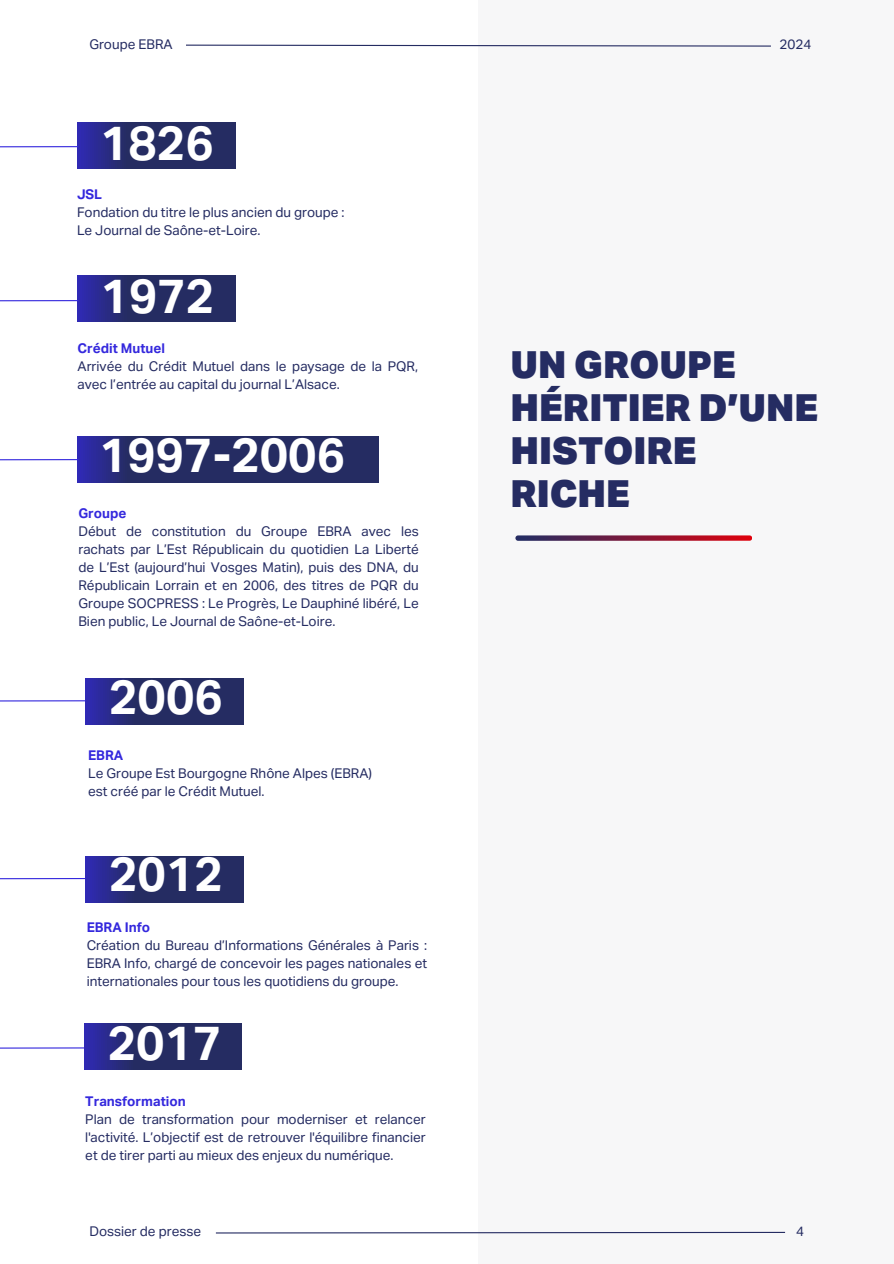
<style>
.page{position:relative;width:894px;height:1264px;background:#fff}
.page>*{position:absolute;margin:0;border:0;box-sizing:border-box;transform-origin:0 0}
.t1{font:700 48px "Aktiv Grotesk";color:#fff}
.t2{font:900 37.5px/42.8px "Aktiv Grotesk";color:#252c62}
.t3{font:13.5px/18px "Aktiv Grotesk";color:#252c62;text-align:justify}
.t4{font:700 13.5px "Aktiv Grotesk";color:#3428dd}
</style>
<div class="page">
<svg style="left:0;top:1047px;width:84px;height:2px"></svg>
<div style="left:478px;top:0;width:415px;height:1263px;background:#f3f4f5"></div>
<svg style="left:215px;top:1231px;width:571px;height:3px"></svg>
<svg style="left:77px;top:123px;width:158px;height:46px;background:#262b6f"></svg>
<svg style="left:78px;top:436px;width:300px;height:46px;background:#252b69"></svg>
<svg style="left:86px;top:678px;width:157px;height:46px;background:#262b6e"></svg>
<svg style="left:84px;top:1023px;width:158px;height:46px;background:#262b6f"></svg>
<svg style="left:515px;top:535px;width:236px;height:6px"></svg>
<svg style="left:186px;top:44px;width:585px;height:3px"></svg>
<svg style="left:78px;top:275px;width:157px;height:46px;background:#262b6f"></svg>
<svg style="left:0;top:145px;width:79px;height:4px"></svg>
<svg style="left:0;top:299px;width:79px;height:4px"></svg>
<svg style="left:0;top:458px;width:79px;height:4px"></svg>
<svg style="left:0;top:699px;width:86px;height:4px"></svg>
<svg style="left:86px;top:856px;width:157px;height:46px;background:#262b6e"></svg>
<svg style="left:0;top:877px;width:86px;height:3px"></svg>
<p class="t3" style="left:89px;top:36px;width:85px">Groupe EBRA</p>
<p class="t3" style="left:779px;top:37px;width:33px">2024</p>
<h1 class="t1" style="left:100px;top:123px;width:115px">1826</h1>
<p class="t4" style="left:77px;top:188px;width:27px">JSL</p>
<p class="t3" style="left:77px;top:204px;width:269px">Fondation du titre le plus ancien du groupe :<br>Le Journal de Saône-et-Loire.</p>
<h1 class="t1" style="left:101px;top:275px;width:115px">1972</h1>
<p class="t4" style="left:78px;top:343px;width:89px">Crédit Mutuel</p>
<p class="t3" style="left:78px;top:358px;width:342px">Arrivée du Crédit Mutuel dans le paysage de la PQR, avec l’entrée au capital du journal L’Alsace.</p>
<h1 class="t1" style="left:99px;top:435px;width:247px">1997-2006</h1>
<p class="t4" style="left:78px;top:507px;width:50px">Groupe</p>
<p class="t3" style="left:78px;top:523px;width:342px">Début de constitution du Groupe EBRA avec les rachats par L’Est Républicain du quotidien La Liberté de L’Est (aujourd’hui Vosges Matin), puis des DNA, du Républicain Lorrain et en 2006, des titres de PQR du Groupe SOCPRESS : Le Progrès, Le Dauphiné libéré, Le Bien public, Le Journal de Saône-et-Loire.</p>
<h1 class="t1" style="left:109px;top:676px;width:115px">2006</h1>
<p class="t4" style="left:88px;top:749px;width:37px">EBRA</p>
<p class="t3" style="left:88px;top:764px;width:285px">Le Groupe Est Bourgogne Rhône Alpes (EBRA) est créé par le Crédit Mutuel.</p>
<h1 class="t1" style="left:109px;top:854px;width:115px">2012</h1>
<p class="t4" style="left:87px;top:921px;width:65px">EBRA Info</p>
<p class="t3" style="left:87px;top:936px;width:342px">Création du Bureau d’Informations Générales à Paris :<br>EBRA Info, chargé de concevoir les pages nationales et internationales pour tous les quotidiens du groupe.</p>
<h1 class="t1" style="left:108px;top:1022px;width:115px">2017</h1>
<p class="t4" style="left:85px;top:1095px;width:102px">Transformation</p>
<p class="t3" style="left:85px;top:1111px;width:342px">Plan de transformation pour moderniser et relancer l'activité. L’objectif est de retrouver l'équilibre financier et de tirer parti au mieux des enjeux du numérique.</p>
<p class="t3" style="left:89px;top:1223px;width:113px">Dossier de presse</p>
<h2 class="t2" style="left:510px;top:346px;width:309px">UN GROUPE<br>HÉRITIER D’UNE<br>HISTOIRE<br>RICHE</h2>
<p class="t3" style="left:796px;top:1222px;width:9px">4</p>
</div>
